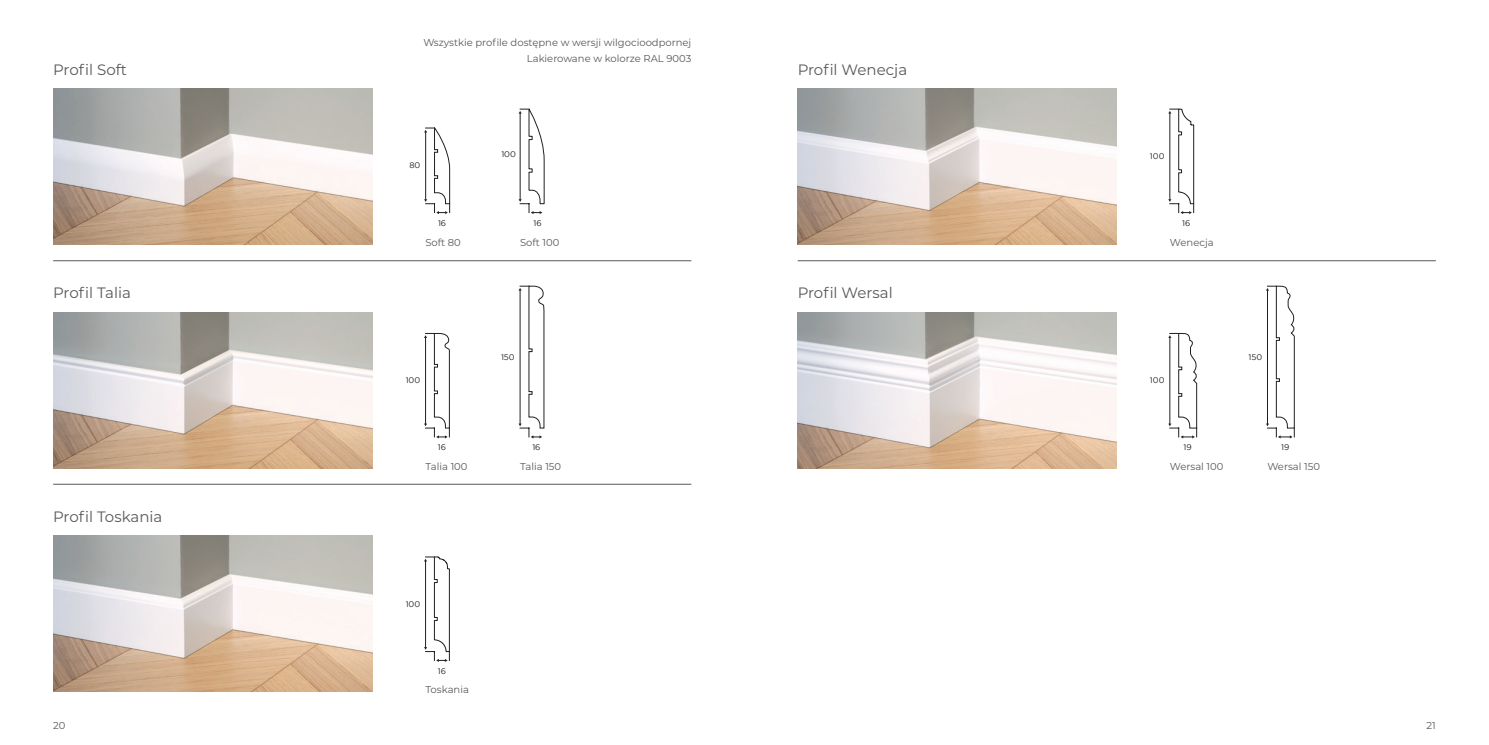
<style>
.page{position:relative;width:1489px;height:745px;background:#fff}
.page>*{position:absolute;margin:0;border:0;box-sizing:border-box;transform-origin:0 0}
.t1{font:15px "Montserrat";color:#57585a}
.t2{font:10px "Montserrat";color:#57585a}
.t3{font:8.12px "Gotham";color:#231f20}
</style>
<div class="page">
<hr style="left:53px;top:260px;width:638px;height:1px;background:#57585a">
<hr style="left:797px;top:260px;width:638px;height:1px;background:#57585a">
<hr style="left:53px;top:483px;width:638px;height:1px;background:#57585a">
<svg style="left:424px;top:127px;width:26px;height:87px"></svg>
<svg style="left:424px;top:332px;width:26px;height:106px"></svg>
<svg style="left:518px;top:285px;width:26px;height:153px"></svg>
<svg style="left:1168px;top:332px;width:29px;height:106px"></svg>
<svg style="left:1266px;top:285px;width:28px;height:153px"></svg>
<img style="left:53px;top:535px;width:319px;height:156px">
<img style="left:53px;top:89px;width:319px;height:155px">
<img style="left:797px;top:89px;width:319px;height:155px">
<img style="left:53px;top:312px;width:319px;height:156px">
<img style="left:797px;top:312px;width:319px;height:156px">
<svg style="left:424px;top:556px;width:26px;height:105px"></svg>
<svg style="left:1168px;top:108px;width:26px;height:106px"></svg>
<svg style="left:518px;top:108px;width:26px;height:106px"></svg>
<p class="t2" style="left:423px;top:36px;width:269px">Wszystkie profile dostępne w wersji wilgocioodpornej</p>
<p class="t2" style="left:527px;top:52px;width:166px">Lakierowane w kolorze RAL 9003</p>
<h1 class="t1" style="left:53px;top:59px;width:75px">Profil Soft</h1>
<h1 class="t1" style="left:797px;top:59px;width:111px">Profil Wenecja</h1>
<p class="t3" style="left:409px;top:161px;width:12px">80</p>
<p class="t3" style="left:438px;top:218px;width:10px">16</p>
<p class="t3" style="left:501px;top:149px;width:16px">100</p>
<p class="t3" style="left:533px;top:218px;width:10px">16</p>
<p class="t3" style="left:1149px;top:151px;width:16px">100</p>
<p class="t3" style="left:1181px;top:218px;width:10px">16</p>
<p class="t2" style="left:425px;top:236px;width:37px">Soft 80</p>
<p class="t2" style="left:1169px;top:236px;width:45px">Wenecja</p>
<p class="t2" style="left:520px;top:236px;width:41px">Soft 100</p>
<h1 class="t1" style="left:53px;top:282px;width:79px">Profil Talia</h1>
<h1 class="t1" style="left:797px;top:282px;width:97px">Profil Wersal</h1>
<p class="t3" style="left:405px;top:375px;width:16px">100</p>
<p class="t3" style="left:501px;top:352px;width:15px">150</p>
<p class="t3" style="left:1149px;top:375px;width:16px">100</p>
<h1 class="t1" style="left:53px;top:506px;width:111px">Profil Toskania</h1>
<p class="t3" style="left:438px;top:442px;width:10px">16</p>
<p class="t3" style="left:532px;top:442px;width:10px">16</p>
<p class="t2" style="left:520px;top:459px;width:43px">Talia 150</p>
<p class="t3" style="left:1183px;top:442px;width:10px">19</p>
<p class="t2" style="left:425px;top:459px;width:44px">Talia 100</p>
<p class="t2" style="left:1169px;top:459px;width:55px">Wersal 100</p>
<p class="t3" style="left:1248px;top:352px;width:15px">150</p>
<p class="t3" style="left:1280px;top:442px;width:10px">19</p>
<p class="t2" style="left:1267px;top:459px;width:54px">Wersal 150</p>
<p class="t3" style="left:405px;top:599px;width:16px">100</p>
<p class="t3" style="left:438px;top:665px;width:10px">16</p>
<p class="t2" style="left:425px;top:682px;width:45px">Toskania</p>
<p class="t2" style="left:53px;top:718px;width:14px">20</p>
<p class="t2" style="left:1426px;top:718px;width:11px">21</p>
</div>
